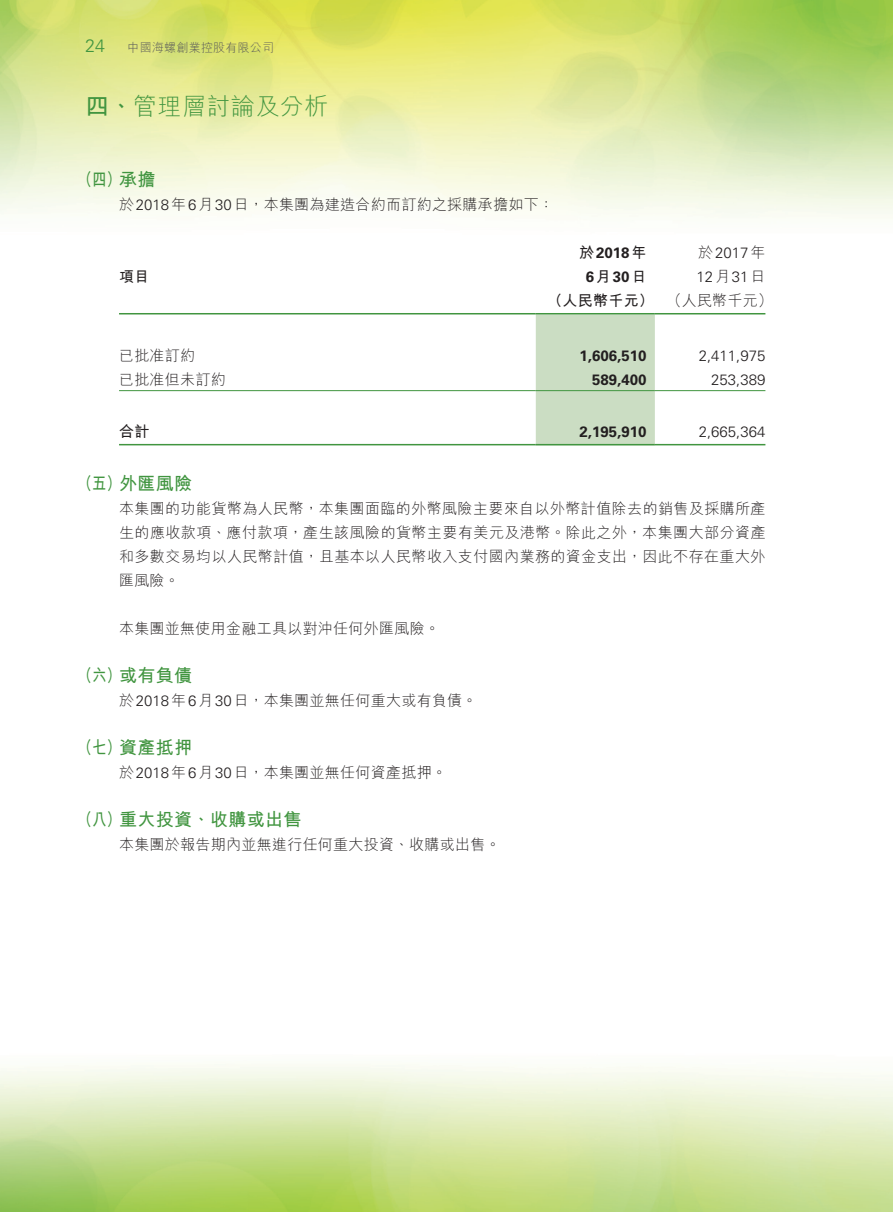
<style>
.page{position:relative;width:893px;height:1212px;background:#fff}
.page>*{position:absolute;margin:0;border:0;box-sizing:border-box;transform-origin:0 0}
.t1{font:300 24px "M Hei HK";letter-spacing:.02em;color:#419540}
._01_H1{font:700 18px "M Hei HK";letter-spacing:.02em;color:#419540;scale:.8 1}
.t2{font:300 18px "Univers LT Std";color:#419540}
._00_txt{font:300 15px/24px "M Hei HK";letter-spacing:.02em;color:#231f20;text-align:justify}
._50_Table_txt{font:300 15px "Univers LT Std";color:#231f20}
._50_Table_txt-2{font:700 15px "Univers LT Std";color:#231f20}
._50_Table_txt-3{font:300 15px "M Hei HK";letter-spacing:.02em;color:#231f20}
._50_Table_txt-4{font:700 15px "M Hei HK";letter-spacing:.02em;color:#231f20}
.t3{font:300 12px "M Hei HK";letter-spacing:.02em;color:#57585a}
.s1{font-weight:700}
.s2{font-family:"Univers LT Std"}
.s3{font-family:"M Hei HK"}
</style>
<div class="page">
<img style="left:0;top:0;width:893px;height:1212px">
<div style="left:536px;top:314px;width:119px;height:130px;background:#cbddc3"></div>
<hr style="left:119px;top:313px;width:417px;height:1px;background:#419540">
<hr style="left:536px;top:313px;width:119px;height:1px;background:#419540">
<hr style="left:655px;top:313px;width:110px;height:1px;background:#419540">
<hr style="left:119px;top:390px;width:417px;height:1px;background:#419540">
<hr style="left:536px;top:390px;width:119px;height:1px;background:#419540">
<hr style="left:655px;top:390px;width:110px;height:1px;background:#419540">
<hr style="left:119px;top:444px;width:417px;height:1px;background:#419540">
<hr style="left:536px;top:444px;width:119px;height:1px;background:#419540">
<hr style="left:655px;top:444px;width:110px;height:1px;background:#419540">
<p class="t2" style="left:85px;top:35px;width:22px">24</p>
<p class="t3" style="left:128px;top:41px;width:148px">中國海螺創業控股有限公司</p>
<h1 class="t1" style="left:85px;top:94px;width:245px"><span class="s1">四、</span>管理層討論及分析</h1>
<p class="_01_H1" style="left:78px;top:166px;width:98px">（四）承擔</p>
<p class="_00_txt" style="left:119px;top:192px;width:436px">於<span class="s2">2018</span>年<span class="s2">6</span>月<span class="s2">30</span>日，本集團為建造合約而訂約之採購承擔如下：</p>
<p class="_50_Table_txt-4" style="left:119px;top:266px;width:32px">項目</p>
<p class="_50_Table_txt-2" style="left:579px;top:244px;width:69px"><span class="s3">於</span>2018<span class="s3">年</span></p>
<p class="_50_Table_txt-2" style="left:586px;top:268px;width:62px">6<span class="s3">月</span>30<span class="s3">日</span></p>
<p class="_50_Table_txt" style="left:698px;top:244px;width:69px"><span class="s3">於</span>2017<span class="s3">年</span></p>
<p class="_50_Table_txt" style="left:696px;top:268px;width:70px">12<span class="s3">月</span>31<span class="s3">日</span></p>
<p class="_50_Table_txt-4" style="left:548px;top:290px;width:108px">（人民幣千元）</p>
<p class="_50_Table_txt-3" style="left:667px;top:293px;width:108px">（人民幣千元）</p>
<p class="_50_Table_txt-3" style="left:119px;top:347px;width:78px">已批准訂約</p>
<p class="_50_Table_txt-2" style="left:580px;top:346px;width:68px">1,606,510</p>
<p class="_50_Table_txt" style="left:699px;top:346px;width:68px">2,411,975</p>
<p class="_50_Table_txt-3" style="left:119px;top:371px;width:108px">已批准但未訂約</p>
<p class="_50_Table_txt-2" style="left:592px;top:370px;width:56px">589,400</p>
<p class="_50_Table_txt" style="left:711px;top:370px;width:56px">253,389</p>
<p class="_50_Table_txt-4" style="left:119px;top:421px;width:32px">合計</p>
<p class="_50_Table_txt-2" style="left:580px;top:423px;width:68px">2,195,910</p>
<p class="_50_Table_txt" style="left:699px;top:423px;width:68px">2,665,364</p>
<p class="_01_H1" style="left:78px;top:470px;width:144px">（五）外匯風險</p>
<p class="_00_txt" style="left:119px;top:496px;width:648px">本集團的功能貨幣為人民幣，本集團面臨的外幣風險主要來自以外幣計值除去的銷售及採購所產生的應收款項、應付款項，產生該風險的貨幣主要有美元及港幣。除此之外，本集團大部分資產和多數交易均以人民幣計值，且基本以人民幣收入支付國內業務的資金支出，因此不存在重大外匯風險。</p>
<p class="_00_txt" style="left:119px;top:616px;width:322px">本集團並無使用金融工具以對沖任何外匯風險。</p>
<p class="_01_H1" style="left:78px;top:662px;width:144px">（六）或有負債</p>
<p class="_00_txt" style="left:119px;top:688px;width:360px">於<span class="s2">2018</span>年<span class="s2">6</span>月<span class="s2">30</span>日，本集團並無任何重大或有負債。</p>
<p class="_01_H1" style="left:78px;top:734px;width:144px">（七）資產抵押</p>
<p class="_00_txt" style="left:119px;top:760px;width:329px">於<span class="s2">2018</span>年<span class="s2">6</span>月<span class="s2">30</span>日，本集團並無任何資產抵押。</p>
<p class="_01_H1" style="left:78px;top:806px;width:281px">（八）重大投資、收購或出售</p>
<p class="_00_txt" style="left:119px;top:832px;width:383px">本集團於報告期內並無進行任何重大投資、收購或出售。</p>
</div>
